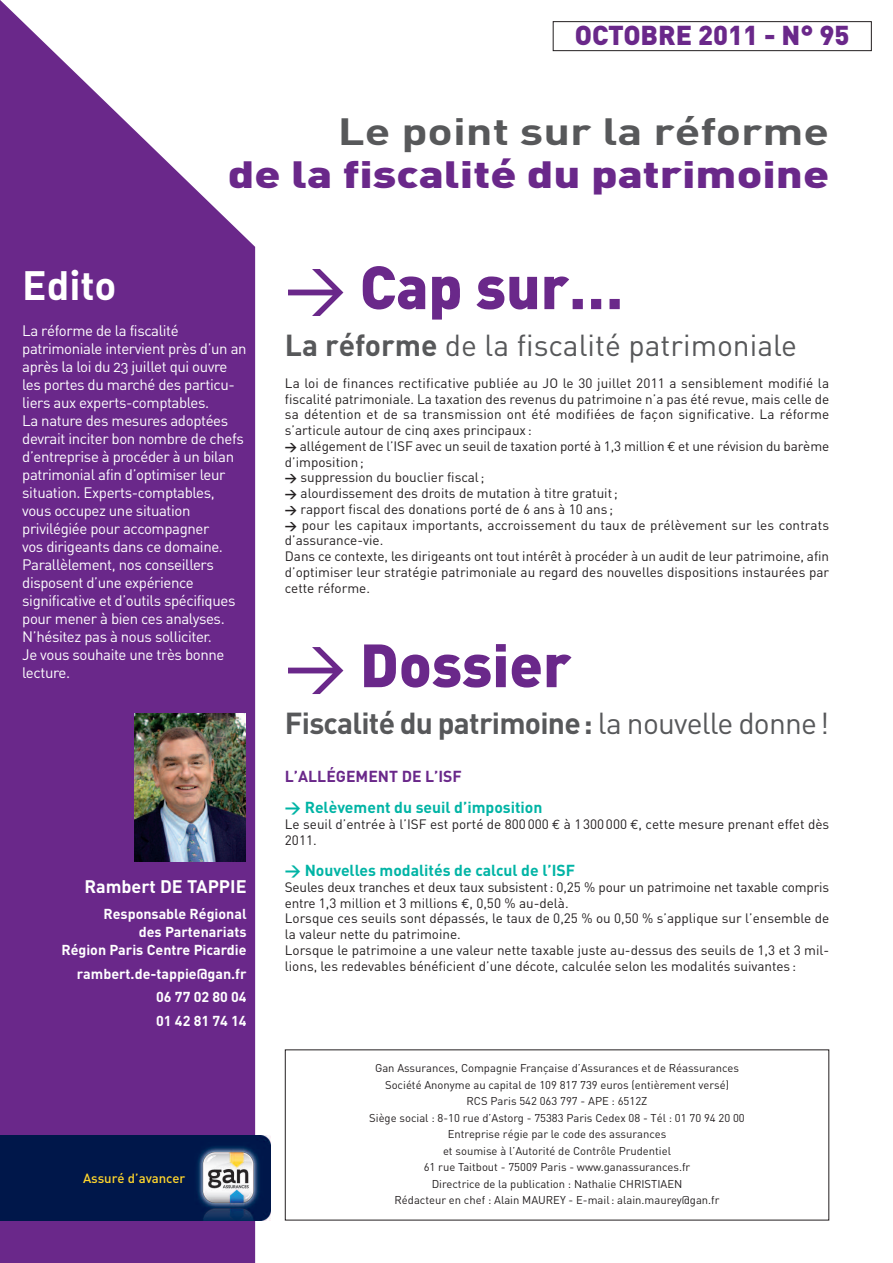
<style>
.page{position:relative;width:893px;height:1263px;background:#fff}
.page>*{position:absolute;margin:0;border:0;box-sizing:border-box;transform-origin:0 0}
.t1{font:900 60px "DIN";color:#6a288a}
.t2{font:40.5px "DIN Bold Alternate";color:#fff}
.t3{font:900 37.5px "DIN";color:#6a288a;scale:1.25 1}
.t4{font:700 37.5px "DIN";color:#57585a;scale:1.25 1}
.t5{font:700 30px "DIN";letter-spacing:-.025em;color:#57585a}
.t6{font:30px "DIN";color:#57585a}
.t7{font:900 27px "DIN";color:#6a288a}
.t8{font:700 18px "DIN";color:#fff}
.t9{font:700 15.75px "DIN";color:#00b4a5}
.t10{font:700 15.75px "DIN";color:#6a288a}
.t11{font:15px/18px "DIN Regular Alternate";letter-spacing:-.025em;color:#fff}
.t12{font:700 14.25px/18px "DIN";color:#fff;text-align:right}
.t13{font:13.5px/15.8px "DIN";color:#231f20}
.t14{font:500 13.2px "DIN";color:#ffd62c}
.t15{font:11.25px/16.5px "DIN";color:#231f20;text-align:center}
.s1{font-weight:500}
.s2{font-weight:700}
.s3{font-weight:700;font-size:12px}
.s4{font-family:"Euro Mono"}
.s5{font-weight:400}
</style>
<div class="page">
<svg style="left:0;top:0;width:255px;height:1263px;background:#7a3f96"></svg>
<img style="left:0;top:1135px;width:270px;height:85px">
<img style="left:135px;top:714px;width:111px;height:148px">
<div style="left:553px;top:21px;width:319px;height:30px;border:1px solid #231f20"></div>
<h3 class="t7" style="left:575px;top:20px;width:276px">OCTOBRE 2011 - N° 95</h3>
<h3 class="t4" style="left:338px;top:110px;width:394px">Le point sur la réforme</h3>
<h3 class="t3" style="left:228px;top:154px;width:482px">de la fiscalité du patrimoine</h3>
<h2 class="t2" style="left:22px;top:263px;width:96px">Edito</h2>
<p class="t11" style="left:22px;top:322px;width:226px">La réforme de la fiscalité patrimoniale intervient près d’un an après la loi du 23 juillet qui ouvre les portes du marché des particu&shy;liers aux experts-comptables.<br>La nature des mesures adoptées devrait inciter bon nombre de chefs d’entreprise à procéder à un bilan patrimonial afin d’optimiser leur situation. Experts-comptables, vous occupez une situation privilégiée pour accompagner<br>vos dirigeants dans ce domaine.<br>Parallèlement, nos conseillers disposent d’une expérience significative et d’outils spécifiques pour mener à bien ces analyses.<br>N’hésitez pas à nous solliciter.<br>Je vous souhaite une très bonne lecture.</p>
<h3 class="t8" style="left:84px;top:876px;width:164px">Rambert DE TAPPIE</h3>
<p class="t12" style="left:61px;top:905px;width:187px">Responsable Régional<br>des Partenariats<br>Région Paris Centre Picardie</p>
<p class="t12" style="left:156px;top:962px;width:92px;line-height:23.5px;text-align:justify;text-indent:-79px">rambert.de-tappie@gan.fr 06 77 02 80 04<br>01 42 81 74 14</p>
<p class="t14" style="left:83px;top:1171px;width:104px">Assuré d’avancer</p>
<h1 class="t1" style="left:285px;top:253px;width:340px"><span class="s1">&gt;</span> Cap sur…</h1>
<h3 class="t6" style="left:285px;top:328px;width:514px"><span class="s2">La réforme</span> de la fiscalité patrimoniale</h3>
<p class="t13" style="left:285px;top:375px;width:546px">La loi de finances rectificative publiée au JO le 30 juillet 2011 a sensiblement modifié la fiscalité patrimoniale. La taxation des revenus du patrimoine n’a pas été revue, mais celle de sa détention et de sa transmission ont été modifiées de façon significative. La réforme s’articule autour de cinq axes principaux :<br><span class="s3">&gt;</span> allégement de l’ISF avec un seuil de taxation porté à 1,3 million <span class="s4">€</span> et une révision du barème d’imposition;<br><span class="s3">&gt;</span> suppression du bouclier fiscal;<br><span class="s3">&gt;</span> alourdissement des droits de mutation à titre gratuit;<br><span class="s3">&gt;</span> rapport fiscal des donations porté de 6 ans à 10 ans ;<br><span class="s3">&gt;</span> pour les capitaux importants, accroissement du taux de prélèvement sur les contrats d’assurance-vie.<br>Dans ce contexte, les dirigeants ont tout intérêt à procéder à un audit de leur patrimoine, afin d’optimiser leur stratégie patrimoniale au regard des nouvelles dispositions instaurées par cette réforme.</p>
<h1 class="t1" style="left:285px;top:631px;width:288px"><span class="s1">&gt;</span> Dossier</h1>
<h3 class="t5" style="left:285px;top:706px;width:546px">Fiscalité du patrimoine: <span class="s5">la nouvelle donne!</span></h3>
<p class="t10" style="left:285px;top:767px;width:178px">L’ALLÉGEMENT DE L’ISF</p>
<p class="t9" style="left:285px;top:798px;width:259px">&gt; Relèvement du seuil d’imposition</p>
<p class="t13" style="left:285px;top:816px;width:546px">Le seuil d’entrée à l’ISF est porté de 800000 <span class="s4">€</span> à 1300000 <span class="s4">€</span>, cette mesure prenant effet dès<br>2011.</p>
<p class="t9" style="left:285px;top:861px;width:292px">&gt; Nouvelles modalités de calcul de l’ISF</p>
<p class="t13" style="left:285px;top:879px;width:546px">Seules deux tranches et deux taux subsistent: 0,25 % pour un patrimoine net taxable compris entre 1,3 million et 3 millions <span class="s4">€</span>, 0,50 % au-delà.<br>Lorsque ces seuils sont dépassés, le taux de 0,25 % ou 0,50 % s’applique sur l’ensemble de la valeur nette du patrimoine.<br>Lorsque le patrimoine a une valeur nette taxable juste au-dessus des seuils de 1,3 et 3 mil&shy;lions, les redevables bénéficient d’une décote, calculée selon les modalités suivantes :</p>
<p class="t15" style="left:369px;top:1060px;width:377px">Gan Assurances, Compagnie Française d’Assurances et de Réassurances Société Anonyme au capital de 109 817 739 euros (entièrement versé)<br>RCS Paris 542 063 797 - APE : 6512Z<br>Siège social : 8-10 rue d’Astorg - 75383 Paris Cedex 08 - Tél : 01 70 94 20 00<br>Entreprise régie par le code des assurances<br>et soumise à l’Autorité de Contrôle Prudentiel<br>61 rue Taitbout - 75009 Paris - www.ganassurances.fr<br>Directrice de la publication : Nathalie CHRISTIAEN<br>Rédacteur en chef : Alain MAUREY - E-mail: alain.maurey@gan.fr</p>
</div>
